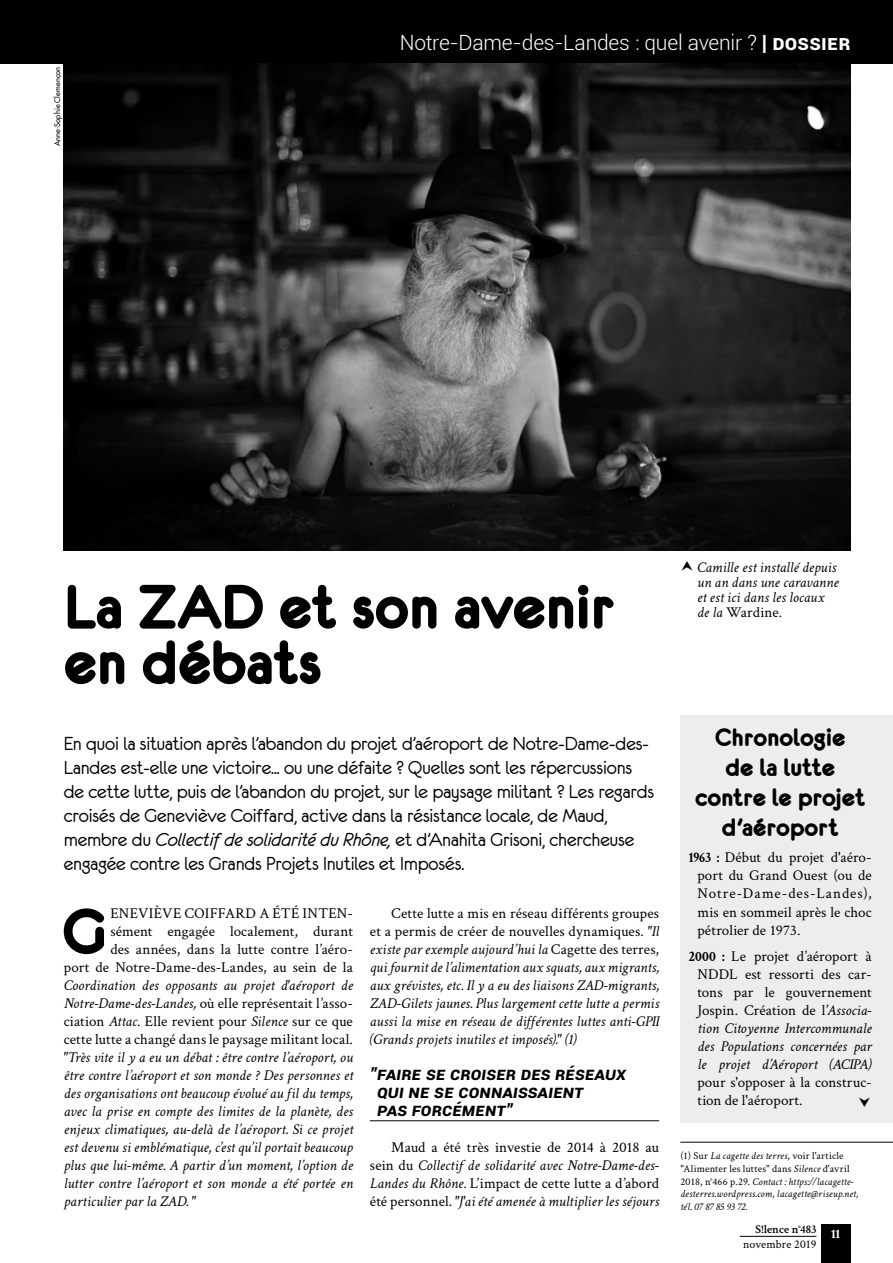
<style>
.page{position:relative;width:893px;height:1263px;background:#fff}
.page>*{position:absolute;margin:0;border:0;box-sizing:border-box;transform-origin:0 0}
._1er_paragraphe{font:70.5px "Eurofurencebold";color:#000}
.t1{font:67.5px/55.5px "Eurofurencebold";letter-spacing:-.01em;color:#000}
.Titre_encart{font:27px/30px "Eurofurencebold";letter-spacing:-.01em;color:#000;text-align:center}
.Chapo{font:21px/24px "Eurofurenceregular";letter-spacing:-.005em;color:#000}
.t2{font:300 21px "Roboto";letter-spacing:-.01em;color:#fff}
.Sous-titre{font:italic 700 18px/18px "Roboto";letter-spacing:-.005em;color:#000}
.Texte{font:italic 15px/18px "Crimson";color:#000;text-align:justify}
._1er_paragraphe-2{font:italic 15px "Crimson";color:#000}
.Chrono{font:15px/18px "Crimson";letter-spacing:.005em;color:#000;text-align:justify}
._1er_paragraphe-3{font:15px "Crimson";letter-spacing:.005em;color:#000}
.t3{font:700 13.5px "Crimson";color:#fff}
.t4{font:600 12px "Crimson";color:#000}
.t5{font:12px "Crimson";letter-spacing:.005em;color:#000}
.Notes_droite{font:italic 10.5px/12.6px "Crimson";letter-spacing:.015em;color:#000}
.D_R__noir{font:7.5px "Futura";letter-spacing:.015em;color:#000}
.s1{font-weight:700}
.s2{font-style:normal}
.s3{font-style:italic}
.s4{font-family:"Eurofurenceitalic"}
</style>
<div class="page">
<hr style="left:740px;top:1236px;width:76px;height:1px;background:#000">
<div style="left:821px;top:1225px;width:29px;height:38px;background:#000"></div>
<div style="left:0;top:0;width:893px;height:64px;background:#000"></div>
<hr style="left:370px;top:1120px;width:289px;height:1px;background:#000">
<hr style="left:680px;top:1142px;width:213px;height:1px;background:#000">
<img style="left:64px;top:64px;width:786px;height:487px">
<div style="left:680px;top:715px;width:213px;height:407px;background:#ededed"></div>
<p class="D_R__noir" style="left:53px;top:146px;width:81px;rotate:-90deg">Anne-Sophie Clemençon</p>
<p class="t2" style="left:400px;top:28px;width:452px">Notre-Dame-des-Landes : quel avenir ? <span class="s1">| DOSSIER</span></p>
<h1 class="t1" style="left:64px;top:579px;width:553px">La ZAD et son avenir en débats</h1>
<p class="Texte" style="left:697px;top:560px;width:143px;line-height:15px;text-align:left">Camille est installé depuis un an dans une caravanne et est ici dans les locaux de la <span class="s2">Wardine</span>.</p>
<p class="Titre_encart" style="left:695px;top:722px;width:172px">Chronologie<br>de la lutte contre le projet d'aéroport</p>
<p class="Chrono" style="left:697px;top:848px;width:176px;text-indent:-9px"><span class="s1">1963 :</span> Début du projet d'aéro&shy;port du Grand Ouest (ou de Notre-Dame-des-Landes), mis en sommeil après le choc pétrolier de 1973.</p>
<p class="Chrono" style="left:697px;top:947px;width:176px;text-indent:-9px"><span class="s1">2000 :</span> Le projet d’aéroport à NDDL est ressorti des car&shy;tons par le gouvernement Jospin. Création de l’<span class="s3">Associa&shy;tion Citoyenne Intercommunale des Populations concernées par le projet d’Aéroport (ACIPA) </span>pour s'opposer à la construc&shy;tion de l'aéroport.</p>
<p class="Chapo" style="left:64px;top:731px;width:592px">En quoi la situation après l’abandon du projet d’aéroport de Notre-Dame-des-Landes est-elle une victoire... ou une défaite ? Quelles sont les répercussions de cette lutte, puis de l’abandon du projet, sur le paysage militant ? Les regards croisés de Geneviève Coiffard, active dans la résistance locale, de Maud, membre du <span class="s4">Collectif de solidarité du Rhône,</span> et d’Anahita Grisoni, chercheuse engagée contre les Grands Projets Inutiles et Imposés.</p>
<p class="_1er_paragraphe" style="left:62px;top:896px;width:46px">G</p>
<p class="_1er_paragraphe-3" style="left:110px;top:903px;width:244px">ENEVIÈVE COIFFARD A ÉTÉ INTEN-</p>
<p class="Texte" style="left:370px;top:904px;width:291px;text-indent:21px"><span class="s2">Cette lutte a mis en réseau différents groupes et a permis de créer de nouvelles dynamiques.</span> "Il existe par exemple aujourd’hui la <span class="s2">Cagette des terres, </span>qui fournit de l’alimentation aux squats, aux migrants, aux grévistes, etc. Il y a eu des liaisons ZAD-migrants, ZAD-Gilets jaunes. Plus largement cette lutte a permis aussi la mise en réseau de différentes luttes anti-GPII (Grands projets inutiles et imposés)." (1)</p>
<p class="Sous-titre" style="left:377px;top:1064px;width:251px;text-indent:-7px">"Faire se croiser des réseaux qui ne se connaissaient<br>pas forcément"</p>
<p class="Texte" style="left:370px;top:1138px;width:291px;text-indent:21px"><span class="s2">Maud a été très investie de 2014 à 2018 au sein du</span> Collectif de solidarité avec Notre-Dame-des-Landes du Rhône. <span class="s2">L’impact de cette lutte a d’abord été personnel.</span> "J'ai été amenée à multiplier les séjours</p>
<p class="Notes_droite" style="left:680px;top:1150px;width:179px"><span class="s2">(1) Sur</span> La cagette des terres<span class="s2">, voir l'article "Alimenter les luttes" dans</span> Silence <span class="s2">d'avril 2018, n°466 p.29.</span> Contact : https://lacagette&shy;desterres.wordpress.com, lacagette@riseup.net, tél. 07 87 85 93 72.</p>
<p class="_1er_paragraphe-3" style="left:110px;top:921px;width:244px">sément engagée localement, durant</p>
<p class="_1er_paragraphe-3" style="left:110px;top:939px;width:244px">des années, dans la lutte contre l’aéro-</p>
<p class="_1er_paragraphe-3" style="left:64px;top:957px;width:291px">port de Notre-Dame-des-Landes, au sein de la</p>
<p class="_1er_paragraphe-2" style="left:64px;top:977px;width:291px">Coordination des opposants au projet d'aéroport de</p>
<p class="_1er_paragraphe-3" style="left:64px;top:993px;width:291px"><span class="s3">Notre-Dame-des-Landes,</span> où elle représentait l’asso-</p>
<p class="_1er_paragraphe-3" style="left:64px;top:1011px;width:291px">ciation <span class="s3">Attac</span>. Elle revient pour <span class="s3">Silence</span> sur ce que</p>
<p class="_1er_paragraphe-3" style="left:64px;top:1029px;width:291px">cette lutte a changé dans le paysage militant local.</p>
<p class="_1er_paragraphe-2" style="left:64px;top:1049px;width:291px">"Très vite il y a eu un débat : être contre l’aéroport, ou</p>
<p class="_1er_paragraphe-2" style="left:64px;top:1067px;width:291px">être contre l’aéroport et son monde ? Des personnes et</p>
<p class="_1er_paragraphe-2" style="left:64px;top:1085px;width:291px">des organisations ont beaucoup évolué au fil du temps,</p>
<p class="_1er_paragraphe-2" style="left:64px;top:1103px;width:291px">avec la prise en compte des limites de la planète, des</p>
<p class="_1er_paragraphe-2" style="left:64px;top:1121px;width:291px">enjeux climatiques, au-delà de l’aéroport. Si ce projet</p>
<p class="_1er_paragraphe-2" style="left:64px;top:1139px;width:291px">est devenu si emblématique, c’est qu’il portait beaucoup</p>
<p class="_1er_paragraphe-2" style="left:64px;top:1157px;width:291px">plus que lui-même. A partir d’un moment, l’option de</p>
<p class="_1er_paragraphe-2" style="left:64px;top:1175px;width:291px">lutter contre l’aéroport et son monde a été portée en</p>
<p class="_1er_paragraphe-2" style="left:64px;top:1193px;width:134px">particulier par la ZAD. "</p>
<p class="t4" style="left:756px;top:1221px;width:62px">S!lence n°483</p>
<p class="t5" style="left:743px;top:1235px;width:75px">novembre 2019</p>
<p class="t3" style="left:831px;top:1226px;width:11px">11</p>
</div>
